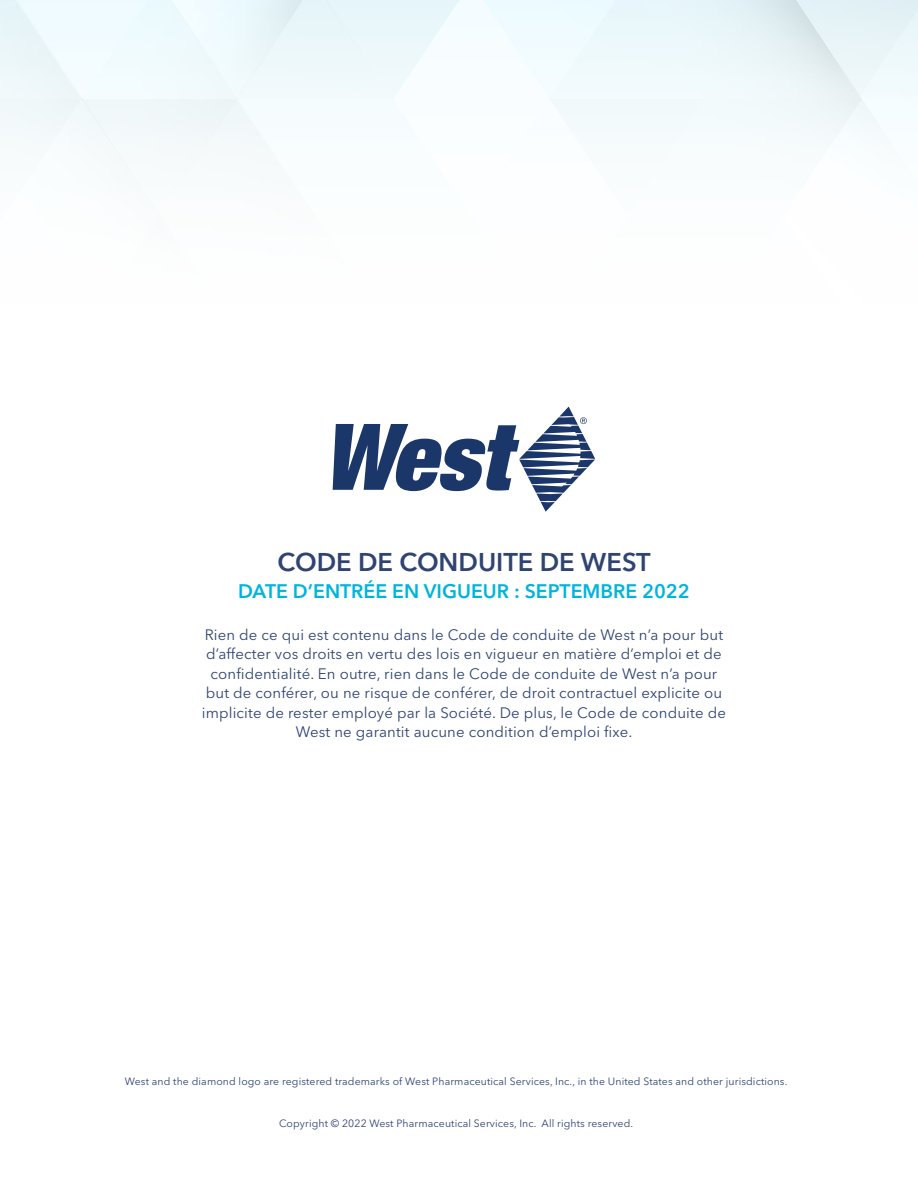
<style>
.page{position:relative;width:918px;height:1188px;background:#fff}
.page>*{position:absolute;margin:0;border:0;box-sizing:border-box;transform-origin:0 0}
.t1{font:600 25.5px "Avenir Next LT Pro";color:#304472}
.t2{font:600 19.5px "Avenir Next LT Pro";color:#00b4db}
.t3{font:15px/19.5px "Avenir Next LT Pro";letter-spacing:.01em;color:#304472;text-align:center}
.t4{font:10.5px "Avenir Next LT Pro";letter-spacing:.01em;color:#304472}
</style>
<div class="page">
<svg style="left:0;top:0;width:918px;height:172px"></svg>
<svg style="left:333px;top:407px;width:262px;height:105px"></svg>
<h1 class="t1" style="left:278px;top:546px;width:375px">CODE DE CONDUITE DE WEST</h1>
<h2 class="t2" style="left:238px;top:579px;width:453px">DATE D’ENTRÉE EN VIGUEUR : SEPTEMBRE 2022</h2>
<p class="t3" style="left:202px;top:625px;width:526px">Rien de ce qui est contenu dans le Code de conduite de West n’a pour but d’affecter vos droits en vertu des lois en vigueur en matière d’emploi et de confidentialité. En outre, rien dans le Code de conduite de West n’a pour but de conférer, ou ne risque de conférer, de droit contractuel explicite ou implicite de rester employé par la Société. De plus, le Code de conduite de West ne garantit aucune condition d’emploi fixe.</p>
<p class="t4" style="left:125px;top:1075px;width:664px">West and the diamond logo are registered trademarks of West Pharmaceutical Services, Inc., in the United States and other jurisdictions.</p>
<p class="t4" style="left:279px;top:1117px;width:356px">Copyright © 2022 West Pharmaceutical Services, Inc. All rights reserved.</p>
</div>
